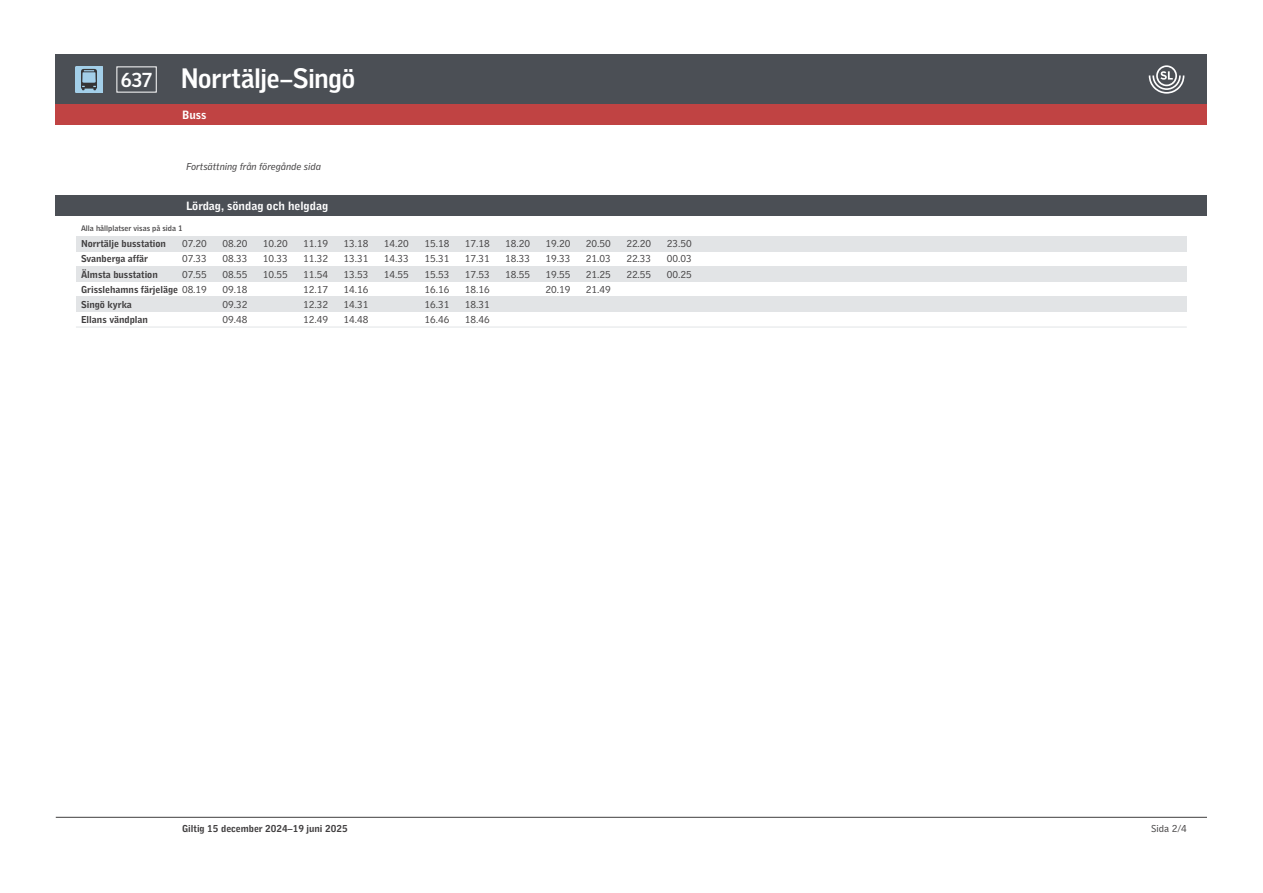
<style>
.page{position:relative;width:1263px;height:893px;background:#fff}
.page>*{position:absolute;margin:0;border:0;box-sizing:border-box;transform-origin:0 0}
.t1{font:700 26.7px "SL Gothic Display";letter-spacing:-.005em;color:#fff}
.t2{font:700 12.15px "SL Gothic Timetable 2";color:#fff}
.t3{font:10.05px/15.1px "SL Gothic Timetable 2";color:#3f3d3e;text-align:justify}
.t4{font:700 10.05px/15.1px "SL Gothic Timetable 2";color:#3f3d3e}
.t5{font:italic 10.05px "SL Gothic Timetable 2";color:#3f3d3e}
.t6{font:500 8.1px "SL Gothic Timetable 2";color:#3f3d3e}
.s1{font-size:19.2px}
.s2{font-weight:400}
</style>
<div class="page">
<div style="left:56px;top:54px;width:1151px;height:51px;background:#4b4f55"></div>
<img style="left:76px;top:66px;width:26px;height:27px">
<div style="left:56px;top:105px;width:1151px;height:20px;background:#c04343"></div>
<hr style="left:56px;top:817px;width:1151px;height:1px;background:#3f3d3e">
<svg style="left:1149px;top:65px;width:35px;height:29px"></svg>
<div style="left:56px;top:196px;width:1151px;height:20px;background:#4b4f55"></div>
<div style="left:76px;top:236px;width:1111px;height:15px;background:#e2e4e6"></div>
<div style="left:76px;top:266px;width:1111px;height:15px;background:#e2e4e6"></div>
<div style="left:76px;top:297px;width:1111px;height:15px;background:#e2e4e6"></div>
<h1 class="t1" style="left:121px;top:63px;width:235px"><span class="s1">637</span> Norrtälje–Singö</h1>
<p class="t2" style="left:182px;top:111px;width:26px">Buss</p>
<p class="t5" style="left:186px;top:163px;width:136px">Fortsättning från föregånde sida</p>
<p class="t2" style="left:186px;top:202px;width:144px">Lördag, söndag och helgdag</p>
<p class="t6" style="left:81px;top:223px;width:103px">Alla hållplatser visas på sida 1</p>
<p class="t4" style="left:81px;top:237px;width:127px;text-align:right"><span class="s2">07.20<br>07.33<br>07.55<br></span>Grisslehamns färjeläge <span class="s2">08.19</span></p>
<p class="t4" style="left:81px;top:237px;width:86px">Norrtälje busstation<br>Svanberga affär<br>Älmsta busstation</p>
<p class="t4" style="left:81px;top:298px;width:69px">Singö kyrka<br>Ellans vändplan</p>
<p class="t3" style="left:222px;top:237px;width:26px">08.20<br>08.33<br>08.55<br>09.18<br>09.32<br>09.48</p>
<p class="t3" style="left:263px;top:237px;width:26px">10.20<br>10.33<br>10.55</p>
<p class="t3" style="left:303px;top:237px;width:26px">11.19<br>11.32<br>11.54<br>12.17<br>12.32<br>12.49</p>
<p class="t3" style="left:344px;top:237px;width:26px">13.18<br>13.31<br>13.53<br>14.16<br>14.31<br>14.48</p>
<p class="t3" style="left:384px;top:237px;width:26px">14.20<br>14.33<br>14.55</p>
<p class="t3" style="left:424px;top:237px;width:26px">15.18<br>15.31<br>15.53<br>16.16<br>16.31<br>16.46</p>
<p class="t3" style="left:465px;top:237px;width:26px">17.18<br>17.31<br>17.53<br>18.16<br>18.31<br>18.46</p>
<p class="t3" style="left:505px;top:237px;width:26px">18.20<br>18.33<br>18.55</p>
<p class="t3" style="left:546px;top:237px;width:26px">19.20<br>19.33<br>19.55<br>20.19</p>
<p class="t3" style="left:586px;top:237px;width:26px">20.50<br>21.03<br>21.25<br>21.49</p>
<p class="t3" style="left:626px;top:237px;width:26px">22.20<br>22.33<br>22.55</p>
<p class="t3" style="left:667px;top:237px;width:26px">23.50<br>00.03<br>00.25</p>
<p class="t4" style="left:182px;top:822px;width:167px">Giltig 15 december 2024–19 juni 2025</p>
<p class="t3" style="left:1151px;top:822px;width:37px">Sida 2/4</p>
</div>
